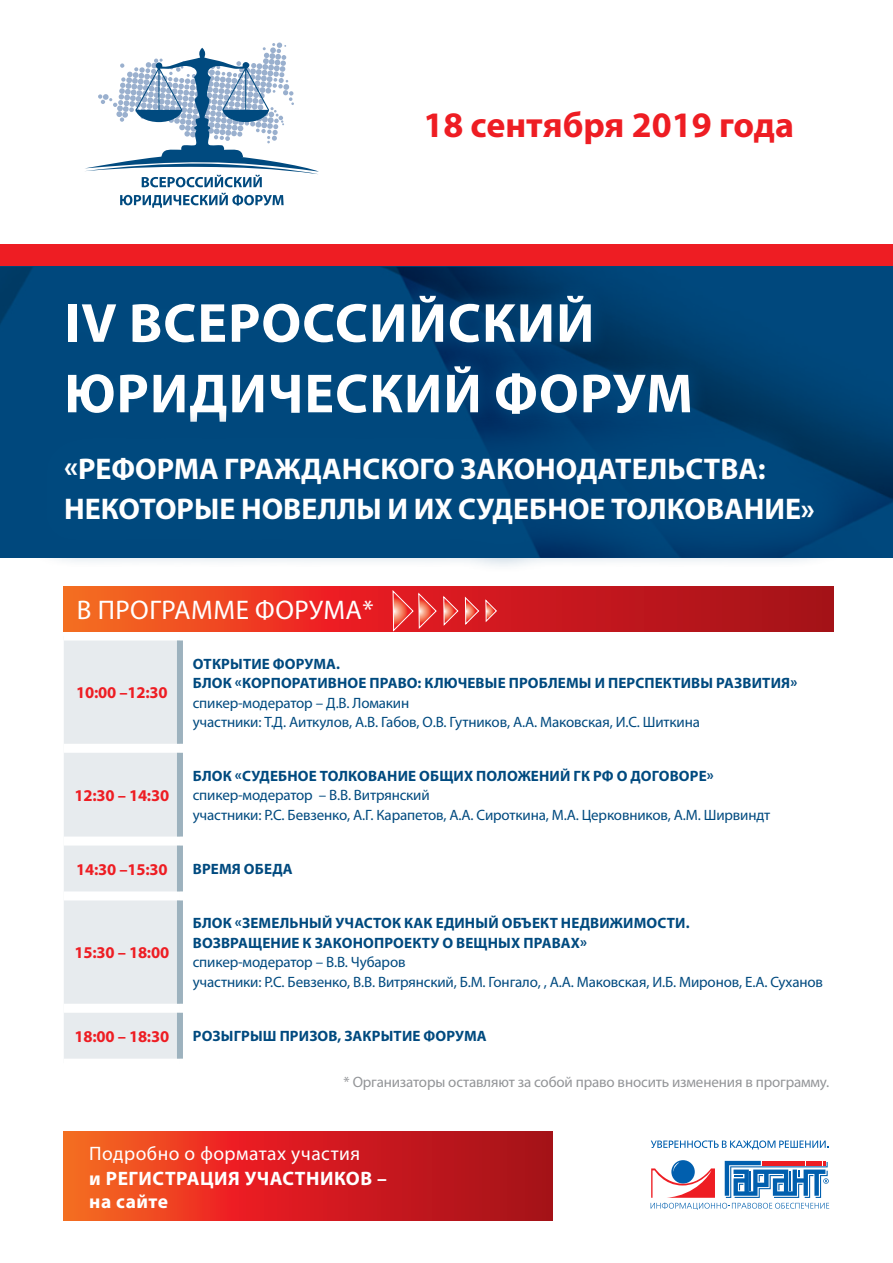
<style>
.page{position:relative;width:893px;height:1263px;background:#fff}
.page>*{position:absolute;margin:0;border:0;box-sizing:border-box;transform-origin:0 0}
.t1{font:700 55.5px/70.5px "Myriad Pro";letter-spacing:.02em;color:#fff}
.t2{font:700 36px "Myriad Pro";color:#ee1d23}
.t3{font:700 30px/40.5px "Myriad Pro";color:#fff}
.Stage_header{font:27px "Myriad Pro";letter-spacing:.02em;color:#fff}
.Text{font:19.5px/25.5px "Myriad Pro";letter-spacing:.025em;color:#fff}
.Text-2{font:700 19.5px "Myriad Pro";letter-spacing:.025em;color:#fff}
.Stage_time{font:700 16.5px "Myriad Pro";letter-spacing:-.01em;color:#ee1d23}
.Text-3{font:15px/19.5px "Myriad Pro";letter-spacing:-.01em;color:#004a7f}
.Text_white_bold_caps{font:700 15px/19.5px "Myriad Pro";letter-spacing:.01em;color:#004a7f}
.Comment_white{font:15px "Myriad Pro";letter-spacing:-.01em;color:#939598}
.s1{font-weight:700}
</style>
<div class="page">
<img style="left:0;top:267px;width:893px;height:291px">
<svg style="left:120px;top:193px;width:164px;height:15px"></svg>
<svg style="left:85px;top:43px;width:234px;height:144px"></svg>
<div style="left:0;top:245px;width:893px;height:21px;background:#ee1d23"></div>
<div style="left:48px;top:277px;width:662px;height:164px;background:#004a7f;opacity:.75"></div>
<div style="left:17px;top:409px;width:844px;height:164px;background:#004a7f;opacity:.75"></div>
<div style="left:64px;top:640px;width:113px;height:419px;background:#e7ebee"></div>
<div style="left:64px;top:744px;width:116px;height:9px;background:#fff"></div>
<div style="left:64px;top:836px;width:116px;height:9px;background:#fff"></div>
<div style="left:64px;top:891px;width:116px;height:9px;background:#fff"></div>
<div style="left:64px;top:1004px;width:116px;height:9px;background:#fff"></div>
<div style="left:177px;top:640px;width:6px;height:104px;background:#9db2be"></div>
<div style="left:177px;top:753px;width:6px;height:83px;background:#9db2be"></div>
<div style="left:177px;top:845px;width:6px;height:46px;background:#9db2be"></div>
<div style="left:177px;top:900px;width:6px;height:104px;background:#9db2be"></div>
<div style="left:177px;top:1013px;width:6px;height:46px;background:#9db2be"></div>
<svg style="left:651px;top:1161px;width:178px;height:49px"></svg>
<svg style="left:651px;top:1140px;width:177px;height:9px"></svg>
<svg style="left:64px;top:1132px;width:489px;height:88px;background:#d4281f"></svg>
<svg style="left:64px;top:587px;width:769px;height:44px;background:#d42a1e"></svg>
<svg style="left:392px;top:589px;width:45px;height:43px;background:#e74745"></svg>
<svg style="left:443px;top:595px;width:16px;height:31px"></svg>
<svg style="left:465px;top:596px;width:32px;height:30px"></svg>
<p class="t2" style="left:423px;top:101px;width:372px">18 сентября 2019 года</p>
<p class="t1" style="left:64px;top:286px;width:630px">IV ВСЕРОССИЙСКИЙ<br>ЮРИДИЧЕСКИЙ ФОРУМ</p>
<p class="t3" style="left:64px;top:447px;width:752px">«РЕФОРМА ГРАЖДАНСКОГО ЗАКОНОДАТЕЛЬСТВА:<br>НЕКОТОРЫЕ НОВЕЛЛЫ И ИХ СУДЕБНОЕ ТОЛКОВАНИЕ»</p>
<p class="Stage_header" style="left:77px;top:594px;width:298px">В ПРОГРАММЕ ФОРУМА*</p>
<p class="Stage_time" style="left:76px;top:682px;width:93px">10:00 –12:30</p>
<p class="Stage_time" style="left:74px;top:784px;width:96px">12:30 – 14:30</p>
<p class="Text_white_bold_caps" style="left:193px;top:653px;width:149px">ОТКРЫТИЕ ФОРУМА.</p>
<p class="Text_white_bold_caps" style="left:193px;top:673px;width:606px">БЛОК «КОРПОРАТИВНОЕ ПРАВО: КЛЮЧЕВЫЕ ПРОБЛЕМЫ И ПЕРСПЕКТИВЫ РАЗВИТИЯ»</p>
<p class="Text-3" style="left:193px;top:692px;width:509px">спикер-модератор – Д.В. Ломакин<br>участники: Т.Д. Аиткулов, А.В. Габов, О.В. Гутников, А.А. Маковская, И.С. Шиткина</p>
<p class="Text_white_bold_caps" style="left:193px;top:765px;width:522px">БЛОК «СУДЕБНОЕ ТОЛКОВАНИЕ ОБЩИХ ПОЛОЖЕНИЙ ГК РФ О ДОГОВОРЕ»</p>
<p class="Text-3" style="left:193px;top:785px;width:579px">спикер-модератор – В.В. Витрянский<br>участники: Р.С. Бевзенко, А.Г. Карапетов, А.А. Сироткина, М.А. Церковников, А.М. Ширвиндт</p>
<p class="Stage_time" style="left:76px;top:858px;width:93px">14:30 –15:30</p>
<p class="Text_white_bold_caps" style="left:193px;top:858px;width:101px">ВРЕМЯ ОБЕДА</p>
<p class="Stage_time" style="left:74px;top:942px;width:96px">15:30 – 18:00</p>
<p class="Text_white_bold_caps" style="left:193px;top:913px;width:498px">БЛОК «ЗЕМЕЛЬНЫЙ УЧАСТОК КАК ЕДИНЫЙ ОБЪЕКТ НЕДВИЖИМОСТИ.<br>ВОЗВРАЩЕНИЕ К ЗАКОНОПРОЕКТУ О ВЕЩНЫХ ПРАВАХ»</p>
<p class="Text-3" style="left:193px;top:952px;width:632px">спикер-модератор – В.В. Чубаров<br>участники: Р.С. Бевзенко, В.В. Витрянский, Б.М. Гонгало, , А.А. Маковская, И.Б. Миронов, Е.А. Суханов</p>
<p class="Stage_time" style="left:74px;top:1025px;width:96px">18:00 – 18:30</p>
<p class="Text_white_bold_caps" style="left:193px;top:1025px;width:295px">РОЗЫГРЫШ ПРИЗОВ, ЗАКРЫТИЕ ФОРУМА</p>
<p class="Comment_white" style="left:344px;top:1072px;width:487px">* Организаторы оставляют за собой право вносить изменения в программу.</p>
<p class="Text" style="left:89px;top:1140px;width:299px">Подробно о форматах участия<br><span class="s1">и РЕГИСТРАЦИЯ УЧАСТНИКОВ –</span></p>
<p class="Text-2" style="left:89px;top:1188px;width:80px">на сайте</p>
</div>
